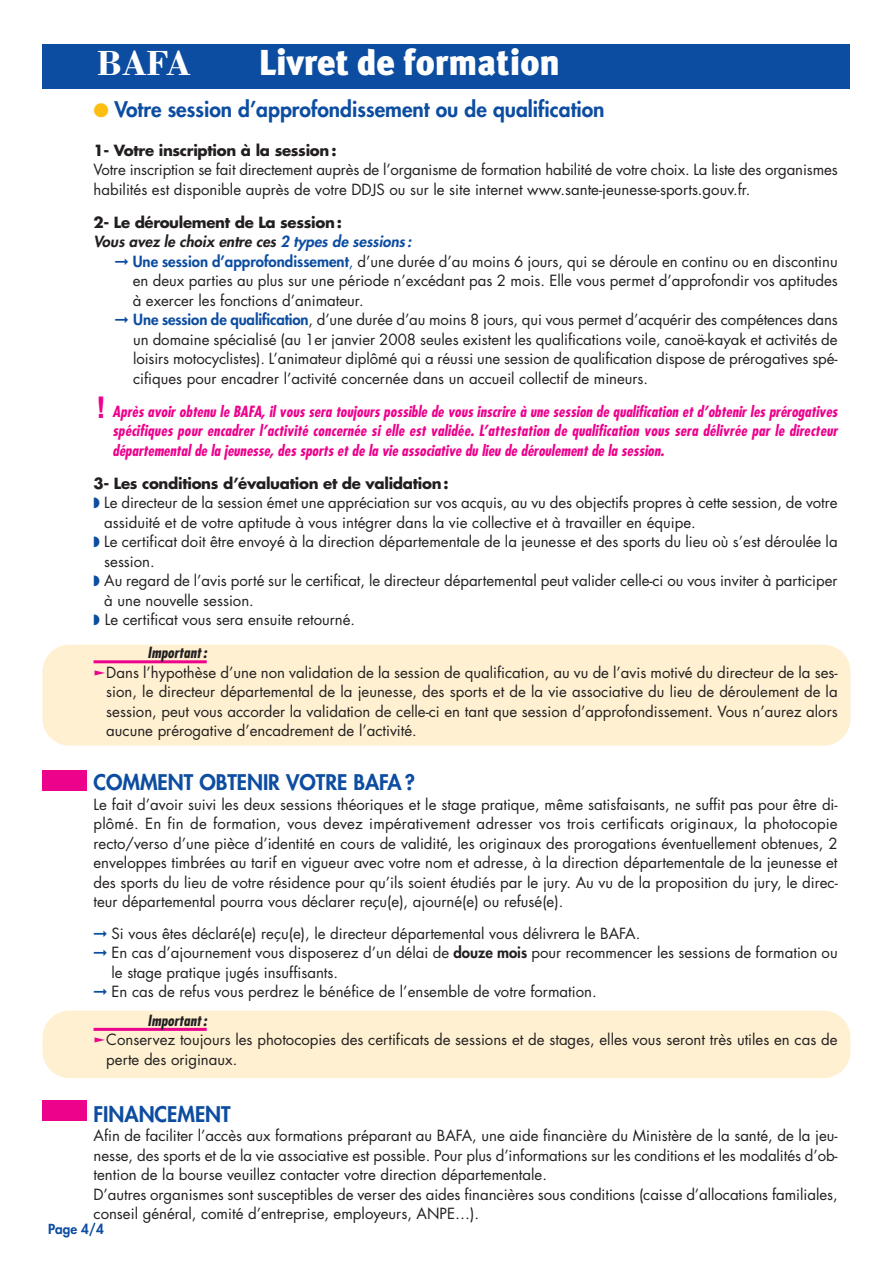
<style>
.page{position:relative;width:893px;height:1263px;background:#fff}
.page>*{position:absolute;margin:0;border:0;box-sizing:border-box;transform-origin:0 0}
.t1{font:900 36px "Meta Plus";color:#fff}
.t2{font:700 36px "Bodoni Std";color:#fff}
.t3{font:700 30px "Arial";color:#ed028c}
.t4{font:800 21px "Futura";color:#0d4da1}
.t5{font:15px/19.5px "Futura";color:#231f20}
.t6{font:italic 700 condensed 15px/19.5px "Futura";color:#ed028c;text-align:justify}
.t7{font:700 15px "Futura";letter-spacing:-.02em;color:#231f20}
.t8{font:italic 800 15px "Futura";letter-spacing:.005em;color:#231f20}
.t9{font:italic 700 condensed 15px "Futura";letter-spacing:.005em;color:#231f20}
.t10{font:800 13.5px "Futura";color:#0d4da1}
.s1{color:#fdbe12}
.s2{color:#0d4da1}
.s3{font-weight:800;color:#0d4da1}
.s4{color:#ed028c}
.s5{font-weight:800}
</style>
<div class="page">
<div style="left:43px;top:1010px;width:807px;height:68px;background:#fef0d0"></div>
<div style="left:43px;top:645px;width:807px;height:101px;background:#fef0d0"></div>
<div style="left:43px;top:44px;width:807px;height:45px;background:#0d4da1"></div>
<hr style="left:94px;top:660px;width:113px;height:3px;background:#ed028c">
<hr style="left:94px;top:1028px;width:113px;height:3px;background:#ed028c">
<div style="left:43px;top:1101px;width:44px;height:20px;background:#ed028c"></div>
<div style="left:43px;top:770px;width:44px;height:20px;background:#ed028c"></div>
<h1 class="t2" style="left:97px;top:41px;width:96px">BAFA</h1>
<h1 class="t1" style="left:259px;top:41px;width:303px">Livret de formation</h1>
<h3 class="t4" style="left:94px;top:99px;width:512px"><span class="s1">●</span> Votre session d’approfondissement ou de qualification</h3>
<p class="t7" style="left:94px;top:143px;width:244px">1- Votre inscription à la session :</p>
<p class="t5" style="left:94px;top:161px;width:746px">Votre inscription se fait directement auprès de l’organisme de formation habilité de votre choix. La liste des organismes habilités est disponible auprès de votre DDJS ou sur le site internet www.sante-jeunesse-sports.gouv.fr.</p>
<p class="t7" style="left:94px;top:215px;width:250px">2- Le déroulement de La session :</p>
<p class="t8" style="left:94px;top:234px;width:320px">Vous avez le choix entre ces <span class="s2">2 types de sessions :</span></p>
<p class="t5" style="left:115px;top:253px;width:724px"><span class="s2">➞</span> <span class="s3">Une session d’approfondissement</span><span class="s2">,</span> d’une durée d’au moins 6 jours, qui se déroule en continu ou en discontinu</p>
<p class="t5" style="left:133px;top:272px;width:706px">en deux parties au plus sur une période n’excédant pas 2 mois. Elle vous permet d’approfondir vos aptitudes</p>
<p class="t5" style="left:133px;top:292px;width:232px">à exercer les fonctions d’animateur.</p>
<p class="t5" style="left:115px;top:311px;width:724px"><span class="s2">➞</span> <span class="s3">Une session de qualification</span>, d’une durée d’au moins 8 jours, qui vous permet d’acquérir des compétences dans</p>
<p class="t5" style="left:133px;top:331px;width:706px">un domaine spécialisé (au 1er janvier 2008 seules existent les qualifications voile, canoë-kayak et activités de</p>
<p class="t5" style="left:133px;top:350px;width:706px">loisirs motocyclistes). L’animateur diplômé qui a réussi une session de qualification dispose de prérogatives spé-</p>
<p class="t5" style="left:133px;top:370px;width:517px">cifiques pour encadrer l’activité concernée dans un accueil collectif de mineurs.</p>
<p class="t6" style="left:112px;top:403px;width:727px">Après avoir obtenu le BAFA, il vous sera toujours possible de vous inscrire à une session de qualification et d’obtenir les prérogatives spécifiques pour encadrer l’activité concernée si elle est validée. L’attestation de qualification vous sera délivrée par le directeur départemental de la jeunesse, des sports et de la vie associative du lieu de déroulement de la session.</p>
<p class="t7" style="left:94px;top:476px;width:357px">3- Les conditions d’évaluation et de validation :</p>
<p class="t5" style="left:94px;top:494px;width:745px"><span class="s2">◗</span> Le directeur de la session émet une appréciation sur vos acquis, au vu des objectifs propres à cette session, de votre</p>
<p class="t5" style="left:104px;top:514px;width:593px">assiduité et de votre aptitude à vous intégrer dans la vie collective et à travailler en équipe.</p>
<p class="t5" style="left:94px;top:533px;width:746px"><span class="s2">◗</span> Le certificat doit être envoyé à la direction départementale de la jeunesse et des sports du lieu où s’est déroulée la</p>
<p class="t5" style="left:104px;top:553px;width:52px">session.</p>
<p class="t5" style="left:94px;top:572px;width:745px"><span class="s2">◗</span> Au regard de l’avis porté sur le certificat, le directeur départemental peut valider celle-ci ou vous inviter à participer</p>
<p class="t5" style="left:104px;top:592px;width:151px">à une nouvelle session.</p>
<p class="t5" style="left:94px;top:611px;width:263px"><span class="s2">◗</span> Le certificat vous sera ensuite retourné.</p>
<p class="t9" style="left:148px;top:646px;width:61px">Important :</p>
<p class="t5" style="left:106px;top:664px;width:733px;text-align:justify;text-indent:-13px"><span class="s4">❑</span>Dans l’hypothèse d’une non validation de la session de qualification, au vu de l’avis motivé du directeur de la ses&shy;sion, le directeur départemental de la jeunesse, des sports et de la vie associative du lieu de déroulement de la session, peut vous accorder la validation de celle-ci en tant que session d’approfondissement. Vous n’aurez alors aucune prérogative d’encadrement de l’activité.</p>
<h3 class="t4" style="left:94px;top:772px;width:323px">COMMENT OBTENIR VOTRE BAFA?</h3>
<p class="t5" style="left:94px;top:796px;width:746px;text-align:justify">Le fait d’avoir suivi les deux sessions théoriques et le stage pratique, même satisfaisants, ne suffit pas pour être di&shy;plômé. En fin de formation, vous devez impérativement adresser vos trois certificats originaux, la photocopie recto/verso d’une pièce d’identité en cours de validité, les originaux des prorogations éventuellement obtenues, 2 enveloppes timbrées au tarif en vigueur avec votre nom et adresse, à la direction départementale de la jeunesse et des sports du lieu de votre résidence pour qu’ils soient étudiés par le jury. Au vu de la proposition du jury, le direc&shy;teur départemental pourra vous déclarer reçu(e), ajourné(e) ou refusé(e).</p>
<p class="t5" style="left:94px;top:925px;width:548px"><span class="s2">➞</span> Si vous êtes déclaré(e) reçu(e), le directeur départemental vous délivrera le BAFA.</p>
<p class="t5" style="left:94px;top:944px;width:746px"><span class="s2">➞</span> En cas d’ajournement vous disposerez d’un délai de <span class="s5">douze mois</span> pour recommencer les sessions de formation ou</p>
<p class="t5" style="left:112px;top:964px;width:228px">le stage pratique jugés insuffisants.</p>
<p class="t5" style="left:94px;top:983px;width:505px"><span class="s2">➞</span> En cas de refus vous perdrez le bénéfice de l’ensemble de votre formation.</p>
<p class="t9" style="left:148px;top:1014px;width:61px">Important :</p>
<p class="t5" style="left:106px;top:1031px;width:733px;text-indent:-13px"><span class="s4">❑</span>Conservez toujours les photocopies des certificats de sessions et de stages, elles vous seront très utiles en cas de perte des originaux.</p>
<h3 class="t4" style="left:94px;top:1104px;width:139px">FINANCEMENT</h3>
<p class="t5" style="left:94px;top:1127px;width:746px">Afin de faciliter l’accès aux formations préparant au BAFA, une aide financière du Ministère de la santé, de la jeu&shy;nesse, des sports et de la vie associative est possible. Pour plus d’informations sur les conditions et les modalités d’ob&shy;tention de la bourse veuillez contacter votre direction départementale.<br>D’autres organismes sont susceptibles de verser des aides financières sous conditions (caisse d’allocations familiales, conseil général, comité d’entreprise, employeurs, ANPE…).</p>
<h2 class="t3" style="left:96px;top:390px;width:11px">!</h2>
<p class="t10" style="left:48px;top:1222px;width:57px">Page 4/4</p>
</div>
